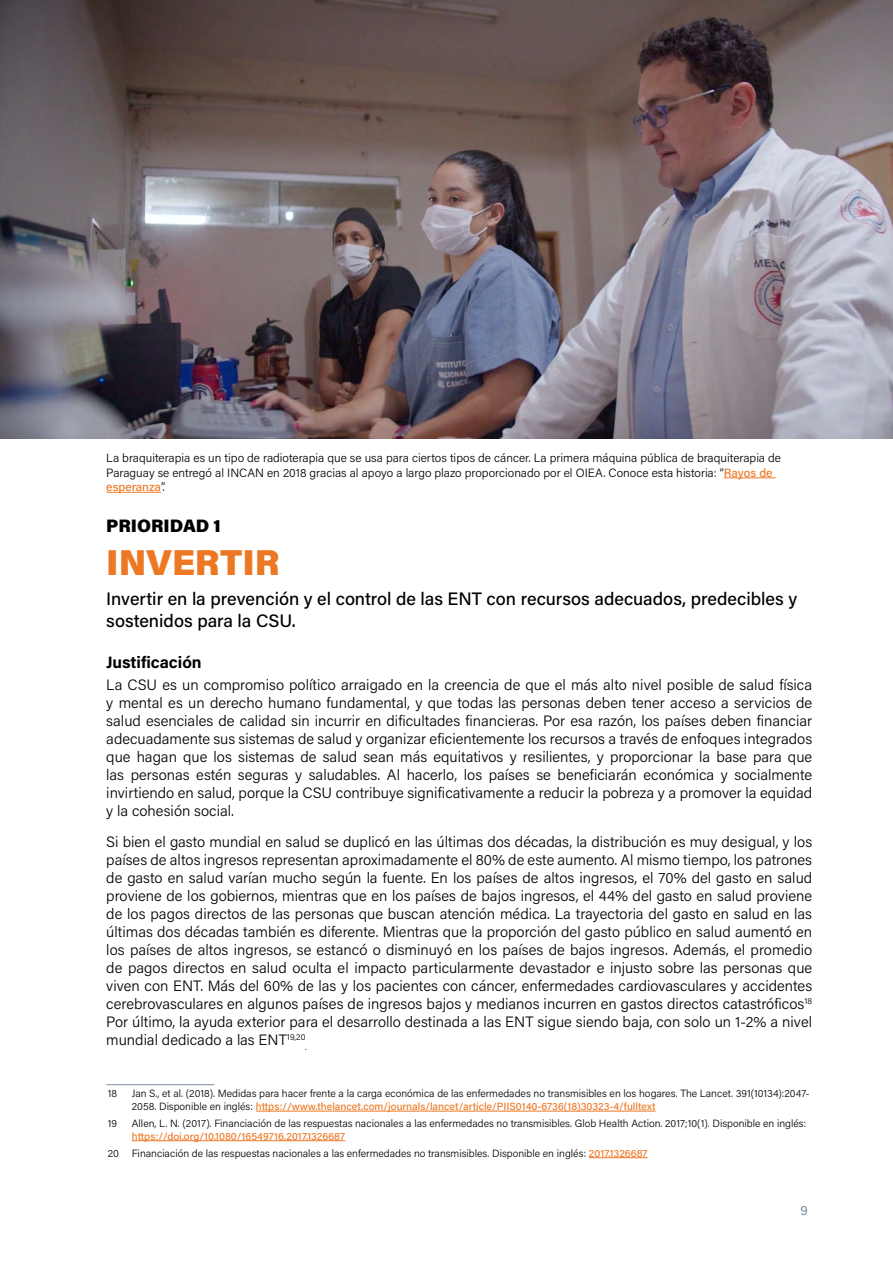
<style>
.page{position:relative;width:893px;height:1263px;background:#fff}
.page>*{position:absolute;margin:0;border:0;box-sizing:border-box;transform-origin:0 0}
.Prioriy{font:900 36px "Acumin Pro";color:#ed7824}
.Destacado{font:500 18px/21.6px "Acumin Pro";color:#000}
.Priorit_numero{font:900 18px "Acumin Pro";color:#000}
.TIT_04{font:700 16.5px "Acumin Pro";color:#000}
.TXT{font:300 15px/18px "Acumin Pro";color:#000;text-align:justify}
.t1{font:13.5px "Acumin Pro";color:#7e8ba0}
.TXT-2{font:300 12px/14.4px "Acumin Pro";color:#000}
.Referencias{font:300 10.5px/12.6px "Acumin Pro";color:#000}
.TXT-3{font:300 8.7px "Acumin Pro";color:#000}
.s1{font-weight:500;color:#ed7824}
</style>
<div class="page">
<hr style="left:106px;top:1084px;width:108px;height:1px;background:#7e8ba0">
<hr style="left:256px;top:1111px;width:399px;height:1px;background:#ed7824">
<hr style="left:132px;top:1140px;width:213px;height:1px;background:#ed7824">
<hr style="left:589px;top:1157px;width:59px;height:1px;background:#ed7824">
<img style="left:0;top:0;width:893px;height:438px">
<hr style="left:724px;top:478px;width:52px;height:1px;background:#ed7824">
<hr style="left:106px;top:492px;width:55px;height:1px;background:#ed7824">
<p class="TXT-2" style="left:106px;top:450px;width:676px">La braquiterapia es un tipo de radioterapia que se usa para ciertos tipos de cáncer. La primera máquina pública de braquiterapia de<br>Paraguay se entregó al INCAN en 2018 gracias al apoyo a largo plazo proporcionado por el OIEA. Conoce esta historia: “<span class="s1">Rayos de esperanza</span>”.</p>
<p class="Priorit_numero" style="left:106px;top:513px;width:116px">PRIORIDAD 1</p>
<p class="Prioriy" style="left:106px;top:537px;width:175px">INVERTIR</p>
<p class="Destacado" style="left:106px;top:587px;width:692px">Invertir en la prevención y el control de las ENT con recursos adecuados, predecibles y sostenidos para la CSU.</p>
<p class="TIT_04" style="left:106px;top:651px;width:97px">Justificación</p>
<p class="TXT" style="left:106px;top:675px;width:707px">La CSU es un compromiso político arraigado en la creencia de que el más alto nivel posible de salud física y mental es un derecho humano fundamental, y que todas las personas deben tener acceso a servicios de salud esenciales de calidad sin incurrir en dificultades financieras. Por esa razón, los países deben financiar adecuadamente sus sistemas de salud y organizar eficientemente los recursos a través de enfoques integrados que hagan que los sistemas de salud sean más equitativos y resilientes, y proporcionar la base para que las personas estén seguras y saludables. Al hacerlo, los países se beneficiarán económica y socialmente invirtiendo en salud, porque la CSU contribuye significativamente a reducir la pobreza y a promover la equidad y la cohesión social.</p>
<p class="TXT" style="left:106px;top:832px;width:707px">Si bien el gasto mundial en salud se duplicó en las últimas dos décadas, la distribución es muy desigual, y los países de altos ingresos representan aproximadamente el 80% de este aumento. Al mismo tiempo, los patrones de gasto en salud varían mucho según la fuente. En los países de altos ingresos, el 70% del gasto en salud proviene de los gobiernos, mientras que en los países de bajos ingresos, el 44% del gasto en salud proviene de los pagos directos de las personas que buscan atención médica. La trayectoria del gasto en salud en las últimas dos décadas también es diferente. Mientras que la proporción del gasto público en salud aumentó en los países de altos ingresos, se estancó o disminuyó en los países de bajos ingresos. Además, el promedio de pagos directos en salud oculta el impacto particularmente devastador e injusto sobre las personas que viven con ENT. Más del 60% de las y los pacientes con cáncer, enfermedades cardiovasculares y accidentes cerebrovasculares en algunos países de ingresos bajos y medianos incurren en gastos directos catastróficos<sup>18<br></sup>Por último, la ayuda exterior para el desarrollo destinada a las ENT sigue siendo baja, con solo un 1-2% a nivel mundial dedicado a las ENT<sup>19,20</sup></p>
<p class="TXT-3" style="left:305px;top:1041px;width:3px">.</p>
<p class="Referencias" style="left:108px;top:1087px;width:11px">18</p>
<p class="Referencias" style="left:132px;top:1087px;width:679px">Jan S., et al. (2018). Medidas para hacer frente a la carga económica de las enfermedades no transmisibles en los hogares. The Lancet. 391(10134):2047-<br>2058. Disponible en inglés: <span class="s1">https://www.thelancet.com/journals/lancet/article/PIIS0140-6736(18)30323-4/fulltext</span></p>
<p class="Referencias" style="left:108px;top:1117px;width:11px">19</p>
<p class="Referencias" style="left:132px;top:1117px;width:676px">Allen, L. N. (2017). Financiación de las respuestas nacionales a las enfermedades no transmisibles. Glob Health Action. 2017;10(1). Disponible en inglés: <span class="s1">https://doi.org/10.1080/16549716.2017.1326687</span></p>
<p class="Referencias" style="left:108px;top:1146px;width:541px">20 Financiación de las respuestas nacionales a las enfermedades no transmisibles. Disponible en inglés: <span class="s1">2017.1326687</span></p>
<p class="t1" style="left:801px;top:1201px;width:9px">9</p>
</div>
